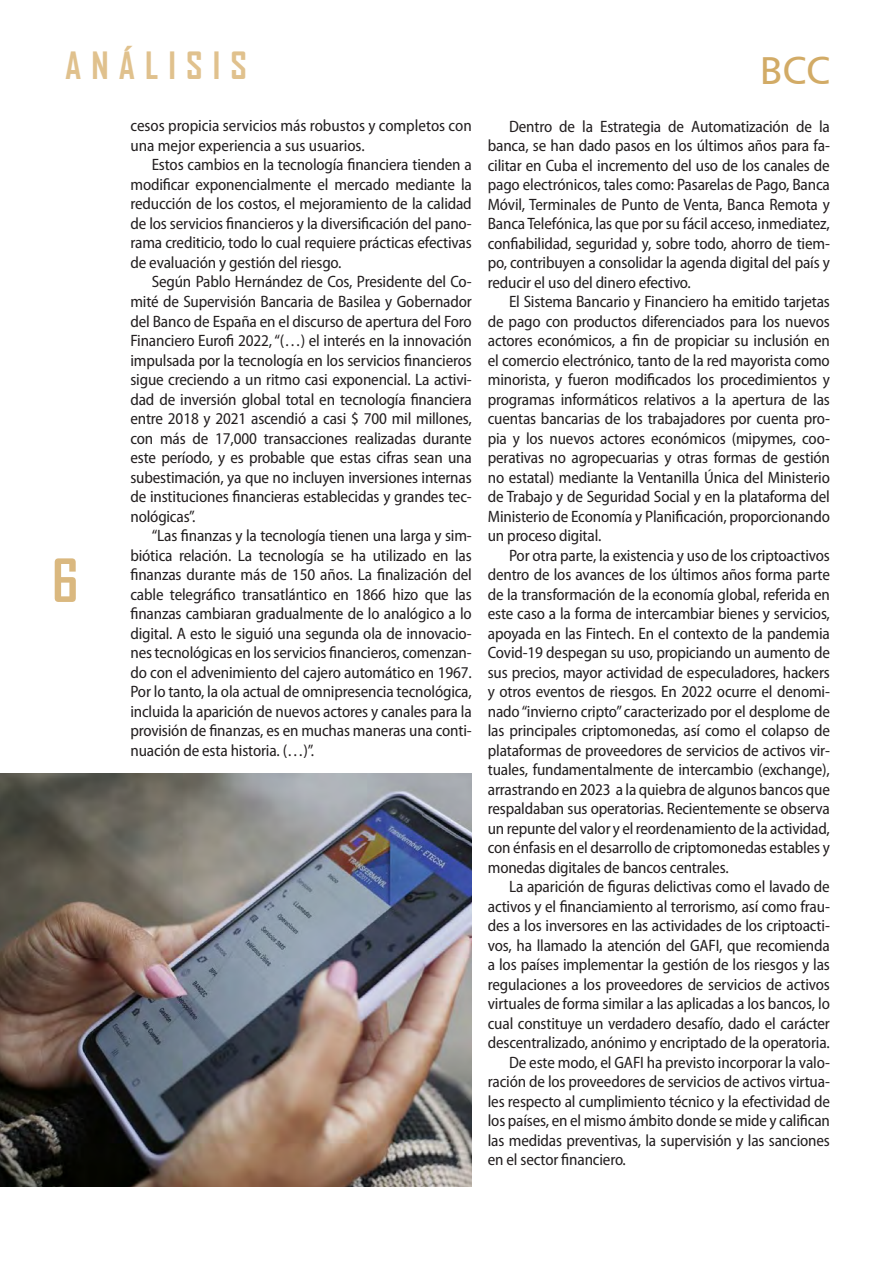
<style>
.page{position:relative;width:893px;height:1263px;background:#fff}
.page>*{position:absolute;margin:0;border:0;box-sizing:border-box;transform-origin:0 0}
.t1{font:700 57px "Agency FB";color:#dab87f}
.t2{font:39px "Humanist 777 BT Roman B";color:#d2ab66}
.t3{font:700 36px "Agency FB";letter-spacing:.28em;color:#e0c18d}
.CUERPO_BCC{font:semi-condensed 16.5px/19.5px "Myriad Pro";letter-spacing:-.01em;color:#231f20;text-align:justify}
</style>
<div class="page">
<img style="left:0;top:774px;width:472px;height:412px">
<h3 class="t3" style="left:65px;top:43px;width:183px">ANÁLISIS</h3>
<h2 class="t2" style="left:760px;top:46px;width:72px">BCC</h2>
<p class="CUERPO_BCC" style="left:130px;top:117px;width:343px">cesos propicia servicios más robustos y completos con una mejor experiencia a sus usuarios.</p>
<p class="CUERPO_BCC" style="left:130px;top:156px;width:343px;text-indent:21px">Estos cambios en la tecnología financiera tienden a modificar exponencialmente el mercado mediante la reducción de los costos, el mejoramiento de la calidad de los servicios financieros y la diversificación del pano&shy;rama crediticio, todo lo cual requiere prácticas efectivas de evaluación y gestión del riesgo.</p>
<p class="CUERPO_BCC" style="left:130px;top:273px;width:343px;text-indent:21px">Según Pablo Hernández de Cos, Presidente del Co&shy;mité de Supervisión Bancaria de Basilea y Gobernador del Banco de España en el discurso de apertura del Foro Financiero Eurofi 2022, “(…) el interés en la innovación impulsada por la tecnología en los servicios financieros sigue creciendo a un ritmo casi exponencial. La activi&shy;dad de inversión global total en tecnología financiera entre 2018 y 2021 ascendió a casi $ 700 mil millones, con más de 17,000 transacciones realizadas durante este período, y es probable que estas cifras sean una subestimación, ya que no incluyen inversiones internas de instituciones financieras establecidas y grandes tec&shy;nológicas”.</p>
<p class="CUERPO_BCC" style="left:130px;top:526px;width:343px;text-indent:21px">“Las finanzas y la tecnología tienen una larga y sim&shy;biótica relación. La tecnología se ha utilizado en las finanzas durante más de 150 años. La finalización del cable telegráfico transatlántico en 1866 hizo que las finanzas cambiaran gradualmente de lo analógico a lo digital. A esto le siguió una segunda ola de innovacio&shy;nes tecnológicas en los servicios financieros, comenzan&shy;do con el advenimiento del cajero automático en 1967.<br>Por lo tanto, la ola actual de omnipresencia tecnológica, incluida la aparición de nuevos actores y canales para la provisión de finanzas, es en muchas maneras una conti&shy;nuación de esta historia. (…)”.</p>
<p class="CUERPO_BCC" style="left:488px;top:117px;width:344px;text-indent:21px">Dentro de la Estrategia de Automatización de la banca, se han dado pasos en los últimos años para fa&shy;cilitar en Cuba el incremento del uso de los canales de pago electrónicos, tales como: Pasarelas de Pago, Banca Móvil, Terminales de Punto de Venta, Banca Remota y Banca Telefónica, las que por su fácil acceso, inmediatez, confiabilidad, seguridad y, sobre todo, ahorro de tiem&shy;po, contribuyen a consolidar la agenda digital del país y reducir el uso del dinero efectivo.</p>
<p class="CUERPO_BCC" style="left:488px;top:292px;width:344px;text-indent:21px">El Sistema Bancario y Financiero ha emitido tarjetas de pago con productos diferenciados para los nuevos actores económicos, a fin de propiciar su inclusión en el comercio electrónico, tanto de la red mayorista como minorista, y fueron modificados los procedimientos y programas informáticos relativos a la apertura de las cuentas bancarias de los trabajadores por cuenta pro&shy;pia y los nuevos actores económicos (mipymes, coo&shy;perativas no agropecuarias y otras formas de gestión no estatal) mediante la Ventanilla Única del Ministerio de Trabajo y de Seguridad Social y en la plataforma del Ministerio de Economía y Planificación, proporcionando un proceso digital.</p>
<p class="CUERPO_BCC" style="left:488px;top:546px;width:344px;text-indent:21px">Por otra parte, la existencia y uso de los criptoactivos dentro de los avances de los últimos años forma parte de la transformación de la economía global, referida en este caso a la forma de intercambiar bienes y servicios, apoyada en las Fintech. En el contexto de la pandemia Covid-19 despegan su uso, propiciando un aumento de sus precios, mayor actividad de especuladores, hackers y otros eventos de riesgos. En 2022 ocurre el denomi&shy;nado “invierno cripto” caracterizado por el desplome de las principales criptomonedas, así como el colapso de plataformas de proveedores de servicios de activos vir&shy;tuales, fundamentalmente de intercambio (exchange), arrastrando en 2023 a la quiebra de algunos bancos que respaldaban sus operatorias. Recientemente se observa un repunte del valor y el reordenamiento de la actividad, con énfasis en el desarrollo de criptomonedas estables y monedas digitales de bancos centrales.</p>
<p class="CUERPO_BCC" style="left:488px;top:877px;width:344px;text-indent:21px">La aparición de figuras delictivas como el lavado de activos y el financiamiento al terrorismo, así como frau&shy;des a los inversores en las actividades de los criptoacti&shy;vos, ha llamado la atención del GAFI, que recomienda a los países implementar la gestión de los riesgos y las regulaciones a los proveedores de servicios de activos virtuales de forma similar a las aplicadas a los bancos, lo cual constituye un verdadero desafío, dado el carácter descentralizado, anónimo y encriptado de la operatoria.</p>
<p class="CUERPO_BCC" style="left:488px;top:1053px;width:344px;text-indent:21px">De este modo, el GAFI ha previsto incorporar la valo&shy;ración de los proveedores de servicios de activos virtua&shy;les respecto al cumplimiento técnico y la efectividad de los países, en el mismo ámbito donde se mide y califican las medidas preventivas, la supervisión y las sanciones en el sector financiero.</p>
<h1 class="t1" style="left:52px;top:545px;width:28px">6</h1>
</div>
